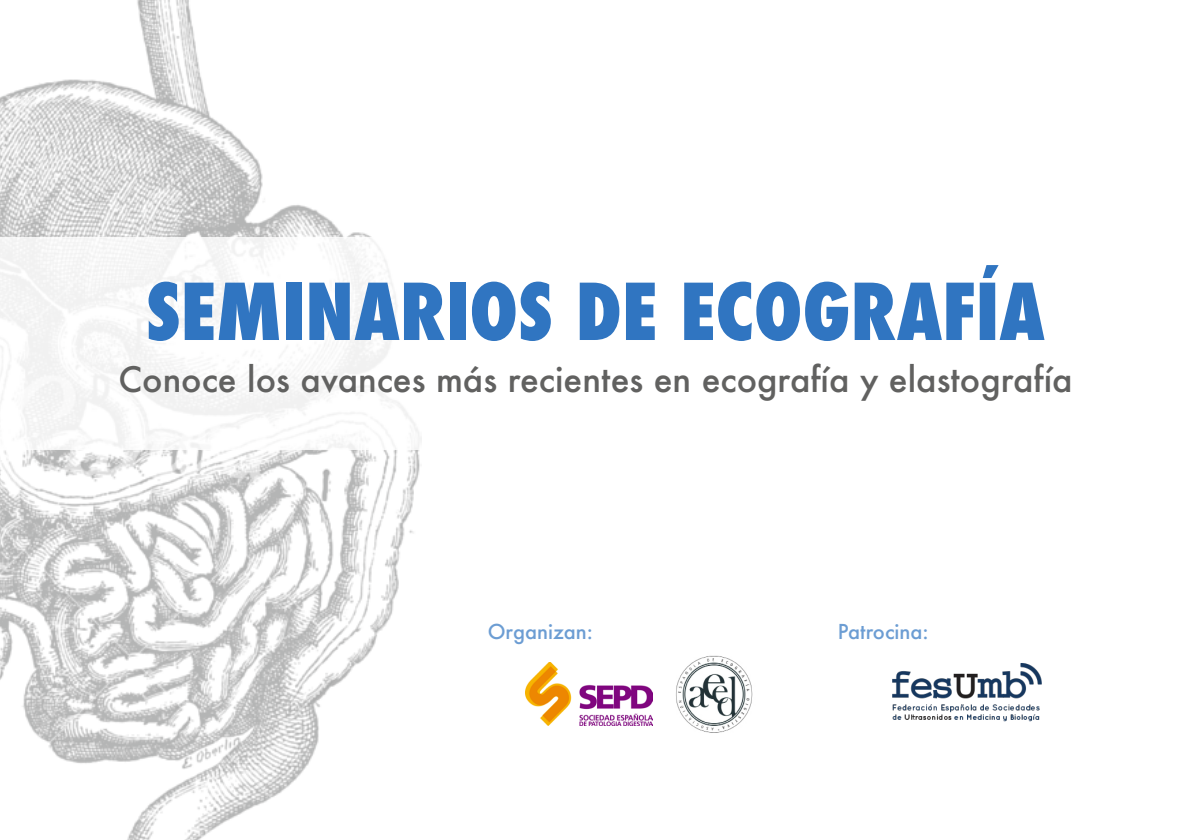
<style>
.page{position:relative;width:1191px;height:840px;background:#fff}
.page>*{position:absolute;margin:0;border:0;box-sizing:border-box;transform-origin:0 0}
.t1{font:800 condensed 76px "Futura";color:#3075c1}
.t2{font:500 34px "Futura";color:#616160}
.t3{font:500 20px "Futura";color:#6c9dd3}
</style>
<div class="page">
<img style="left:0;top:0;width:420px;height:839px">
<div style="left:0;top:236px;width:1191px;height:213px;background:#fff"></div>
<img style="left:525px;top:662px;width:127px;height:63px">
<img style="left:676px;top:655px;width:77px;height:78px">
<img style="left:892px;top:663px;width:150px;height:59px">
<h1 class="t1" style="left:146px;top:260px;width:900px">SEMINARIOS DE ECOGRAFÍA</h1>
<p class="t2" style="left:118px;top:356px;width:955px">Conoce los avances más recientes en ecografía y elastografía</p>
<p class="t3" style="left:488px;top:618px;width:107px">Organizan:</p>
<p class="t3" style="left:838px;top:618px;width:92px">Patrocina:</p>
</div>
